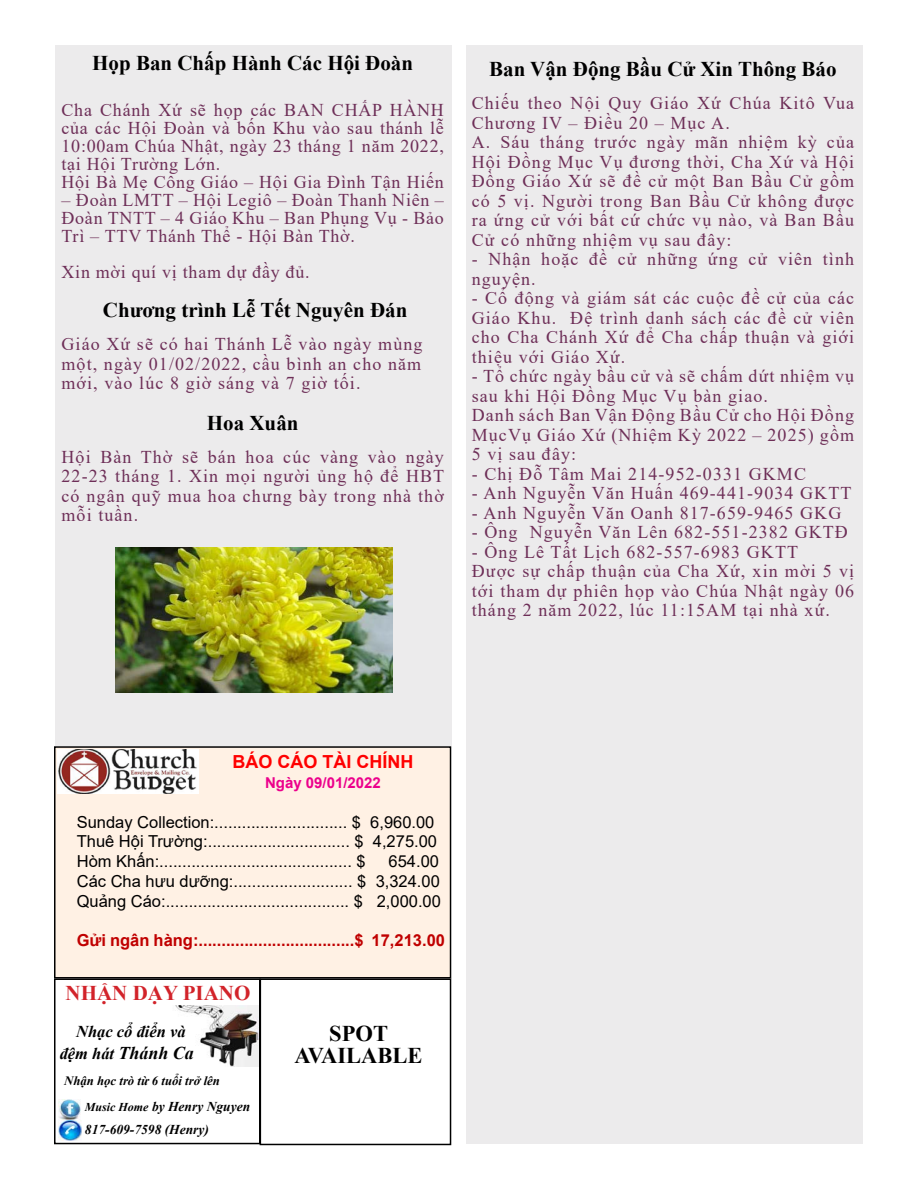
<style>
.page{position:relative;width:918px;height:1188px;background:#fff}
.page>*{position:absolute;margin:0;border:0;box-sizing:border-box;transform-origin:0 0}
.t1{font:700 22.5px/22.2px "Times New Roman";color:#000;text-align:center}
.t2{font:700 21px "Times New Roman";color:#000}
.t3{font:700 21px "Times New Roman";color:#d2232a}
.t4{font:18px/19.5px "Times New Roman";letter-spacing:.06em;color:#6e2f58}
.t5{font:18px/18px "Times New Roman";letter-spacing:.04em;color:#6e2f58}
.t6{font:700 18px "Arial";color:#f00}
.t7{font:16.5px/19.8px "Arial";color:#000}
.t8{font:700 16.5px "Arial";color:#c00000}
.t9{font:italic 700 16.5px/22.2px "Times New Roman";color:#000;text-align:center}
.t10{font:700 15px "Arial";color:#ec008c}
.t11{font:italic 700 13.5px/22.2px "Times New Roman";color:#000}
.t12{font:italic 700 12.75px "Times New Roman";color:#000}
.s1{font-size:18px}
.s2{font-size:12px}
</style>
<div class="page">
<div style="left:55px;top:747px;width:396px;height:231px;background:#fff1e4"></div>
<div style="left:54px;top:746px;width:397px;height:233px;border:2px solid #000"></div>
<img style="left:57px;top:750px;width:142px;height:43px">
<div style="left:55px;top:45px;width:396px;height:701px;background:#ecebec"></div>
<img style="left:175px;top:1005px;width:83px;height:61px">
<div style="left:54px;top:978px;width:207px;height:166px;border:2px solid #000"></div>
<div style="left:466px;top:45px;width:397px;height:1099px;background:#ecebec"></div>
<div style="left:260px;top:978px;width:191px;height:167px;border:2px solid #000"></div>
<img style="left:59px;top:1099px;width:23px;height:41px">
<img style="left:115px;top:547px;width:277px;height:146px">
<p class="t2" style="left:92px;top:48px;width:322px">Họp Ban Chấp Hành Các Hội Đoàn</p>
<p class="t5" style="left:62px;top:101px;width:384px">Cha Chánh Xứ sẽ họp các BAN CHẤP HÀNH của các Hội Đoàn và bốn Khu vào sau thánh lễ 10:00am Chúa Nhật, ngày 23 tháng 1 năm 2022, tại Hội Trường Lớn.<br>Hội Bà Mẹ Công Giáo – Hội Gia Đình Tận Hiến</p>
<p class="t4" style="left:62px;top:191px;width:384px;line-height:18px;text-align:justify">– Đoàn LMTT – Hội Legiô – Đoàn Thanh Niên – Đoàn TNTT – 4 Giáo Khu – Ban Phụng Vụ - Bảo Trì – TTV Thánh Thể - Hội Bàn Thờ.</p>
<p class="t5" style="left:62px;top:263px;width:250px">Xin mời quí vị tham dự đầy đủ.</p>
<p class="t2" style="left:103px;top:295px;width:306px">Chương trình Lễ Tết Nguyên Đán</p>
<p class="t4" style="left:62px;top:334px;width:362px;text-align:justify">Giáo Xứ sẽ có hai Thánh Lễ vào ngày mùng một, ngày 01/02/2022, cầu bình an cho năm mới, vào lúc 8 giờ sáng và 7 giờ tối.</p>
<p class="t2" style="left:207px;top:407px;width:93px">Hoa Xuân</p>
<p class="t4" style="left:62px;top:446px;width:384px">Hội Bàn Thờ sẽ bán hoa cúc vàng vào ngày 22-23 tháng 1. Xin mọi người ủng hộ để HBT có ngân quỹ mua hoa chưng bày trong nhà thờ mỗi tuần.</p>
<p class="t2" style="left:489px;top:54px;width:349px">Ban Vận Động Bầu Cử Xin Thông Báo</p>
<p class="t4" style="left:472px;top:93px;width:384px">Chiếu theo Nội Quy Giáo Xứ Chúa Kitô Vua Chương IV – Điều 20 – Mục A.<br>A. Sáu tháng trước ngày mãn nhiệm kỳ của Hội Đồng Mục Vụ đương thời, Cha Xứ và Hội Đồng Giáo Xứ sẽ đề cử một Ban Bầu Cử gồm có 5 vị. Người trong Ban Bầu Cử không được ra ứng cử với bất cứ chức vụ nào, và Ban Bầu Cử có những nhiệm vụ sau đây:</p>
<p class="t4" style="left:472px;top:249px;width:384px">- Nhận hoặc đề cử những ứng cử viên tình nguyện.</p>
<p class="t4" style="left:472px;top:288px;width:384px;text-align:justify">- Cổ động và giám sát các cuộc đề cử của các Giáo Khu. Đệ trình danh sách các đề cử viên cho Cha Chánh Xứ để Cha chấp thuận và giới thiệu với Giáo Xứ.</p>
<p class="t4" style="left:472px;top:366px;width:384px">- Tổ chức ngày bầu cử và sẽ chấm dứt nhiệm vụ sau khi Hội Đồng Mục Vụ bàn giao.<br>Danh sách Ban Vận Động Bầu Cử cho Hội Đồng<br>MụcVụ Giáo Xứ (Nhiệm Kỳ 2022 – 2025) gồm<br>5 vị sau đây:</p>
<p class="t4" style="left:472px;top:463px;width:336px">- Chị Đỗ Tâm Mai 214-952-0331 GKMC</p>
<p class="t4" style="left:472px;top:483px;width:381px">- Anh Nguyễn Văn Huấn 469-441-9034 GKTT</p>
<p class="t4" style="left:472px;top:502px;width:371px">- Anh Nguyễn Văn Oanh 817-659-9465 GKG</p>
<p class="t4" style="left:472px;top:522px;width:378px">- Ông Nguyễn Văn Lên 682-551-2382 GKTĐ</p>
<p class="t4" style="left:472px;top:541px;width:384px">- Ông Lê Tất Lịch 682-557-6983 GKTT<br>Được sự chấp thuận của Cha Xứ, xin mời 5 vị tới tham dự phiên họp vào Chúa Nhật ngày 06 tháng 2 năm 2022, lúc 11:15AM tại nhà xứ.</p>
<p class="t6" style="left:232px;top:749px;width:182px">BÁO CÁO TÀI CHÍNH</p>
<p class="t10" style="left:265px;top:772px;width:117px">Ngày 09/01/2022</p>
<p class="t7" style="left:77px;top:812px;width:362px">Sunday Collection:............................. $ 6,960.00<br>Thuê Hội Trường:............................... $ 4,275.00<br>Hòm Khấn:.......................................... $</p>
<p class="t7" style="left:77px;top:851px;width:366px;text-align:justify;text-indent:312px">654.00<br>Các Cha hưu dưỡng:.......................... $ 3,324.00<br>Quảng Cáo:........................................ $ 2,000.00</p>
<p class="t8" style="left:77px;top:929px;width:370px">Gửi ngân hàng:..................................$ 17,213.00</p>
<p class="t3" style="left:66px;top:978px;width:186px">NHẬN DẠY PIANO</p>
<p class="t9" style="left:60px;top:1020px;width:136px">Nhạc cổ điển và đệm hát <span class="s1">Thánh Ca</span></p>
<p class="t12" style="left:64px;top:1072px;width:157px">Nhận học trò từ 6 tuổi trở lên</p>
<p class="t11" style="left:85px;top:1095px;width:167px"><span class="s2">Music Home</span> by Henry Nguyen<br>817-609-7598 (Henry)</p>
<p class="t1" style="left:294px;top:1022px;width:129px">SPOT<br>AVAILABLE</p>
</div>
